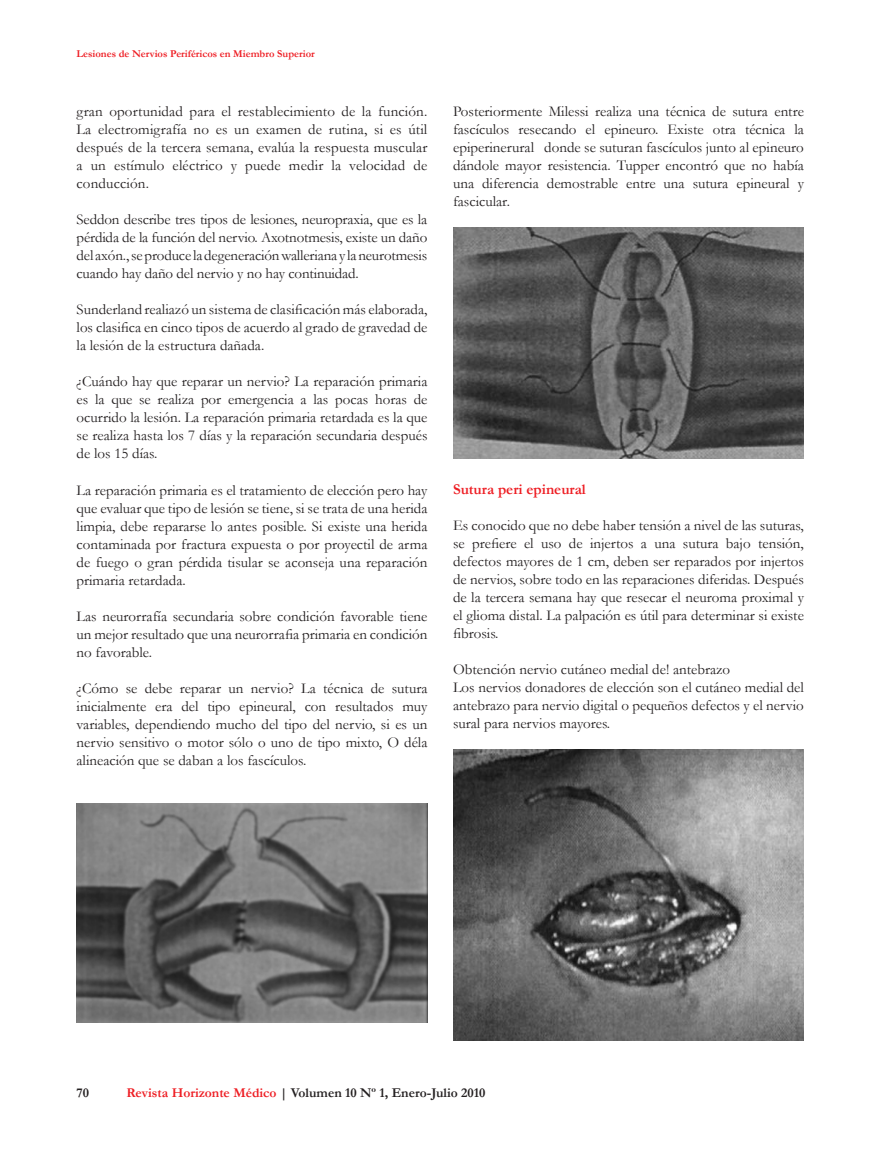
<style>
.page{position:relative;width:872px;height:1149px;background:#fff}
.page>*{position:absolute;margin:0;border:0;box-sizing:border-box;transform-origin:0 0}
.t1{font:15px/18px "Garamond";color:#231f20;text-align:justify}
.t2{font:700 15px "Garamond";color:#ee1d23}
.t3{font:700 13.5px "Garamond";color:#231f20}
.t4{font:700 10.5px "Garamond";color:#ee1d23}
.s1{color:#ee1d23}
</style>
<div class="page">
<img style="left:77px;top:803px;width:350px;height:219px">
<img style="left:453px;top:227px;width:351px;height:231px">
<img style="left:453px;top:749px;width:351px;height:291px">
<p class="t4" style="left:77px;top:47px;width:240px">Lesiones de Nervios Periféricos en Miembro Superior</p>
<p class="t1" style="left:77px;top:102px;width:352px">gran oportunidad para el restablecimiento de la función.<br>La electromigrafía no es un examen de rutina, si es útil después de la tercera semana, evalúa la respuesta muscular a un estímulo eléctrico y puede medir la velocidad de conducción.</p>
<p class="t1" style="left:77px;top:210px;width:352px">Seddon describe tres tipos de lesiones, neuropraxia, que es la pérdida de la función del nervio. Axotnotmesis, existe un daño del axón., se produce la degeneración walleriana y la neurotmesis cuando hay daño del nervio y no hay continuidad.</p>
<p class="t1" style="left:77px;top:300px;width:352px">Sunderland realiazó un sistema de clasificación más elaborada, los clasifica en cinco tipos de acuerdo al grado de gravedad de la lesión de la estructura dañada.</p>
<p class="t1" style="left:77px;top:372px;width:352px">¿Cuándo hay que reparar un nervio? La reparación primaria es la que se realiza por emergencia a las pocas horas de ocurrido la lesión. La reparación primaria retardada es la que se realiza hasta los 7 días y la reparación secundaria después de los 15 días.</p>
<p class="t1" style="left:77px;top:480px;width:352px">La reparación primaria es el tratamiento de elección pero hay que evaluar que tipo de lesión se tiene, si se trata de una herida limpia, debe repararse lo antes posible. Si existe una herida contaminada por fractura expuesta o por proyectil de arma de fuego o gran pérdida tisular se aconseja una reparación primaria retardada.</p>
<p class="t1" style="left:77px;top:606px;width:352px">Las neurorrafía secundaria sobre condición favorable tiene un mejor resultado que una neurorrafia primaria en condición no favorable.</p>
<p class="t1" style="left:77px;top:678px;width:352px">¿Cómo se debe reparar un nervio? La técnica de sutura inicialmente era del tipo epineural, con resultados muy variables, dependiendo mucho del tipo del nervio, si es un nervio sensitivo o motor sólo o uno de tipo mixto, O déla alineación que se daban a los fascículos.</p>
<p class="t1" style="left:453px;top:102px;width:352px">Posteriormente Milessi realiza una técnica de sutura entre fascículos resecando el epineuro. Existe otra técnica la epiperinerural donde se suturan fascículos junto al epineuro dándole mayor resistencia. Tupper encontró que no había una diferencia demostrable entre una sutura epineural y fascicular.</p>
<p class="t2" style="left:453px;top:480px;width:134px">Sutura peri epineural</p>
<p class="t1" style="left:453px;top:516px;width:352px">Es conocido que no debe haber tensión a nivel de las suturas, se prefiere el uso de injertos a una sutura bajo tensión, defectos mayores de 1 cm, deben ser reparados por injertos de nervios, sobre todo en las reparaciones diferidas. Después de la tercera semana hay que resecar el neuroma proximal y el glioma distal. La palpación es útil para determinar si existe fibrosis.</p>
<p class="t1" style="left:453px;top:660px;width:279px">Obtención nervio cutáneo medial de! antebrazo</p>
<p class="t1" style="left:453px;top:678px;width:352px">Los nervios donadores de elección son el cutáneo medial del antebrazo para nervio digital o pequeños defectos y el nervio sural para nervios mayores.</p>
<p class="t3" style="left:77px;top:1083px;width:14px">70</p>
<p class="t3" style="left:126px;top:1083px;width:361px"><span class="s1">Revista Horizonte Médico</span> | Volumen 10 Nº 1, Enero-Julio 2010</p>
</div>
